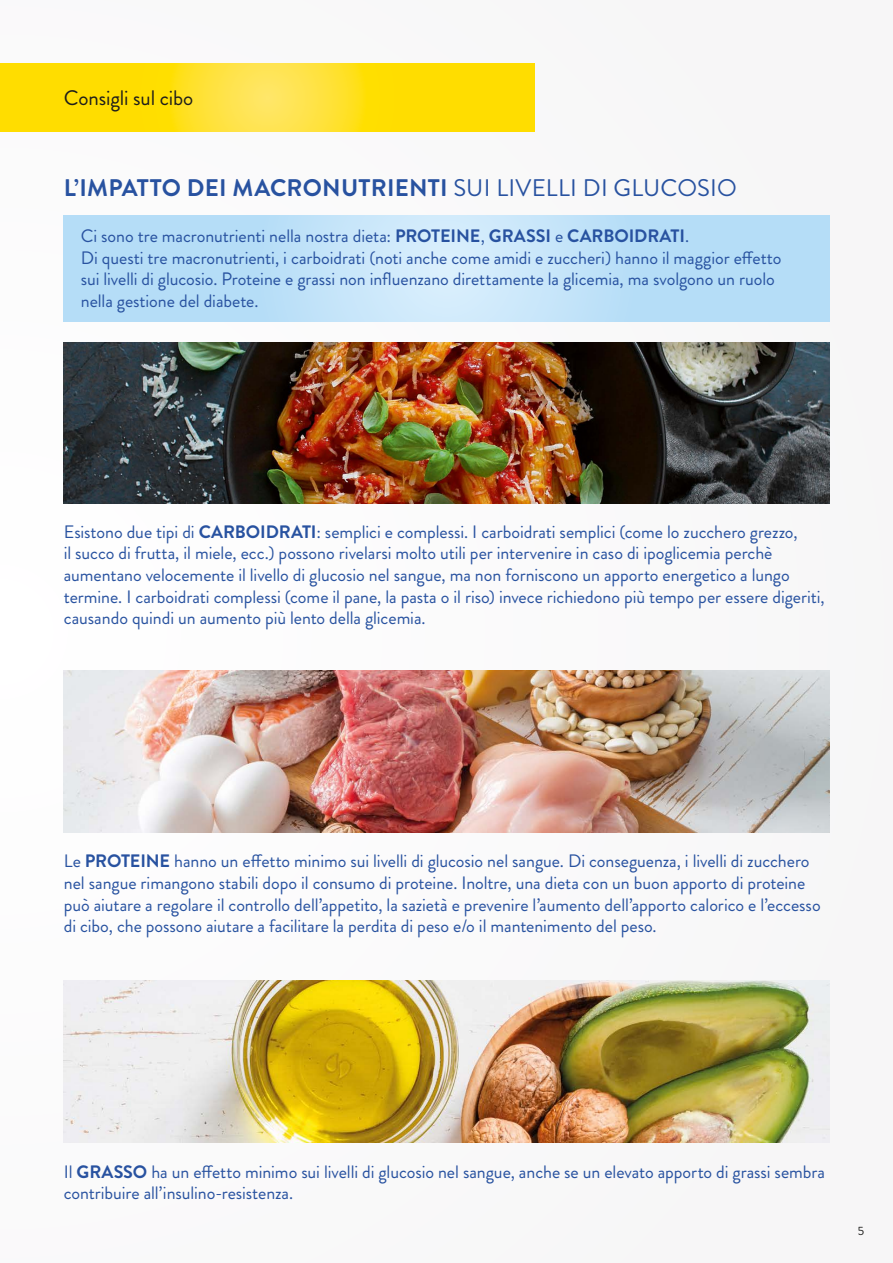
<style>
.page{position:relative;width:893px;height:1263px;background:#f9f9fa}
.page>*{position:absolute;margin:0;border:0;box-sizing:border-box;transform-origin:0 0}
.t1{font:700 24px "Brandon Grotesque";letter-spacing:.01em;color:#2852a0}
.t2{font:21px "Brandon Grotesque";letter-spacing:-.005em;color:#1d1d1b}
.t3{font:18px/21.6px "Brandon Grotesque";letter-spacing:-.005em;color:#2852a0}
.t4{font:12px "Brandon Grotesque";color:#1d1d1b}
.s1{font-weight:400}
.s2{font-weight:700}
</style>
<div class="page">
<img style="left:64px;top:342px;width:765px;height:162px">
<img style="left:64px;top:670px;width:765px;height:162px">
<img style="left:64px;top:980px;width:765px;height:162px">
<svg style="left:0;top:64px;width:534px;height:67px;background:#ffdf16"></svg>
<svg style="left:64px;top:215px;width:765px;height:106px;background:#bee1f8"></svg>
<p class="t2" style="left:64px;top:83px;width:131px">Consigli sul cibo</p>
<h1 class="t1" style="left:64px;top:171px;width:674px">L’IMPATTO DEI MACRONUTRIENTI <span class="s1">SUI LIVELLI DI GLUCOSIO</span></h1>
<p class="t3" style="left:81px;top:225px;width:702px">Ci sono tre macronutrienti nella nostra dieta: <span class="s2">PROTEINE</span>, <span class="s2">GRASSI</span> e <span class="s2">CARBOIDRATI</span>.<br>Di questi tre macronutrienti, i carboidrati (noti anche come amidi e zuccheri) hanno il maggior effetto sui livelli di glucosio. Proteine e grassi non influenzano direttamente la glicemia, ma svolgono un ruolo nella gestione del diabete.</p>
<p class="t3" style="left:64px;top:521px;width:762px">Esistono due tipi di <span class="s2">CARBOIDRATI</span>: semplici e complessi. I carboidrati semplici (come lo zucchero grezzo,<br>il succo di frutta, il miele, ecc.) possono rivelarsi molto utili per intervenire in caso di ipoglicemia perchè aumentano velocemente il livello di glucosio nel sangue, ma non forniscono un apporto energetico a lungo termine. I carboidrati complessi (come il pane, la pasta o il riso) invece richiedono più tempo per essere digeriti, causando quindi un aumento più lento della glicemia.</p>
<p class="t3" style="left:64px;top:851px;width:758px">Le <span class="s2">PROTEINE</span> hanno un effetto minimo sui livelli di glucosio nel sangue. Di conseguenza, i livelli di zucchero nel sangue rimangono stabili dopo il consumo di proteine. Inoltre, una dieta con un buon apporto di proteine può aiutare a regolare il controllo dell’appetito, la sazietà e prevenire l’aumento dell’apporto calorico e l’eccesso di cibo, che possono aiutare a facilitare la perdita di peso e/o il mantenimento del peso.</p>
<p class="t3" style="left:64px;top:1161px;width:763px">Il <span class="s2">GRASSO</span> ha un effetto minimo sui livelli di glucosio nel sangue, anche se un elevato apporto di grassi sembra contribuire all’insulino-resistenza.</p>
<p class="t4" style="left:858px;top:1223px;width:8px">5</p>
</div>
